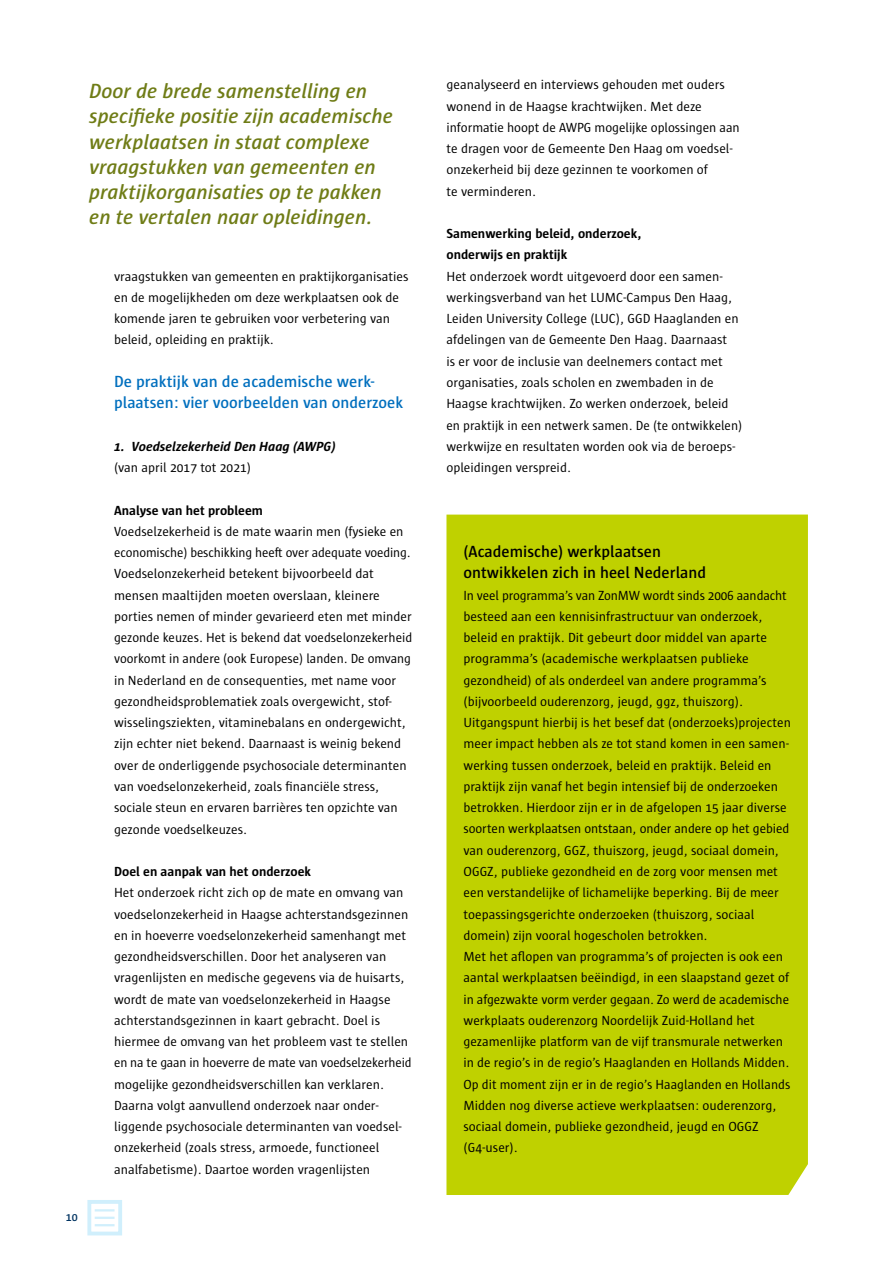
<style>
.page{position:relative;width:893px;height:1263px;background:#fff}
.page>*{position:absolute;margin:0;border:0;box-sizing:border-box;transform-origin:0 0}
.t1{font:italic 600 21px/25.2px "Sun";color:#6f7c16}
.H2_-_Tussenkop{font:600 16.5px/21.3px "Sun";color:#006fbe}
.H2_-_Tussenkop-2{font:600 16.5px/21.3px "Sun";color:#000}
.P_-_Broodtekst{font:13.5px/21.3px "Sun";color:#000}
.H3_-_Onder-tussenkop{font:700 13.5px/21.3px "Sun";color:#000}
.H3_-_Onder-tussenkop-2{font:italic 700 13.5px/21.3px "Sun";color:#000}
.t2{font:600 12px "Sun";color:#003361}
.s1{font-weight:400;font-style:normal}
</style>
<div class="page">
<div style="left:446px;top:514px;width:362px;height:681px;background:#bfd100"></div>
<div style="left:87px;top:1200px;width:35px;height:35px;border:4px solid #d0effc"></div>
<hr style="left:95px;top:1209px;width:20px;height:2px;background:#d0effc">
<hr style="left:95px;top:1217px;width:20px;height:2px;background:#d0effc">
<hr style="left:95px;top:1224px;width:20px;height:2px;background:#d0effc">
<h1 class="t1" style="left:89px;top:79px;width:305px">Door de brede samenstelling en specifieke positie zijn academische werkplaatsen in staat complexe vraagstukken van gemeenten en praktijkorganisaties op te pakken en te vertalen naar opleidingen.</h1>
<p class="t2" style="left:66px;top:1211px;width:13px">10</p>
<p class="P_-_Broodtekst" style="left:114px;top:266px;width:296px">vraagstukken van gemeenten en praktijkorganisaties en de mogelijkheden om deze werkplaatsen ook de komende jaren te gebruiken voor verbetering van beleid, opleiding en praktijk.</p>
<h2 class="H2_-_Tussenkop" style="left:114px;top:371px;width:290px">De praktijk van de academische werk&shy;plaatsen: vier voorbeelden van onderzoek</h2>
<h3 class="H3_-_Onder-tussenkop-2" style="left:114px;top:436px;width:223px">1. Voedselzekerheid Den Haag (AWPG) <span class="s1">(van april 2017 tot 2021)</span></h3>
<h3 class="H3_-_Onder-tussenkop" style="left:114px;top:499px;width:150px">Analyse van het probleem</h3>
<p class="P_-_Broodtekst" style="left:114px;top:521px;width:300px">Voedselzekerheid is de mate waarin men (fysieke en economische) beschikking heeft over adequate voeding.<br>Voedselonzekerheid betekent bijvoorbeeld dat mensen maaltijden moeten overslaan, kleinere porties nemen of minder gevarieerd eten met minder gezonde keuzes. Het is bekend dat voedselonzekerheid voorkomt in andere (ook Europese) landen. De omvang in Nederland en de consequenties, met name voor gezondheidsproblematiek zoals overgewicht, stof&shy;wisselingsziekten, vitaminebalans en ondergewicht, zijn echter niet bekend. Daarnaast is weinig bekend over de onderliggende psychosociale determinanten van voedselonzekerheid, zoals financiële stress, sociale steun en ervaren barrières ten opzichte van gezonde voedselkeuzes.</p>
<h3 class="H3_-_Onder-tussenkop" style="left:114px;top:861px;width:199px">Doel en aanpak van het onderzoek</h3>
<p class="P_-_Broodtekst" style="left:114px;top:882px;width:299px">Het onderzoek richt zich op de mate en omvang van voedselonzekerheid in Haagse achterstandsgezinnen en in hoeverre voedselonzekerheid samenhangt met gezondheidsverschillen. Door het analyseren van vragenlijsten en medische gegevens via de huisarts, wordt de mate van voedselonzekerheid in Haagse achterstandsgezinnen in kaart gebracht. Doel is hiermee de omvang van het probleem vast te stellen en na te gaan in hoeverre de mate van voedselzekerheid mogelijke gezondheidsverschillen kan verklaren.<br>Daarna volgt aanvullend onderzoek naar onder&shy;liggende psychosociale determinanten van voedsel&shy;onzekerheid (zoals stress, armoede, functioneel analfabetisme). Daartoe worden vragenlijsten</p>
<p class="P_-_Broodtekst" style="left:446px;top:74px;width:295px">geanalyseerd en interviews gehouden met ouders wonend in de Haagse krachtwijken. Met deze informatie hoopt de AWPG mogelijke oplossingen aan te dragen voor de Gemeente Den Haag om voedsel&shy;onzekerheid bij deze gezinnen te voorkomen of<br>te verminderen.</p>
<h3 class="H3_-_Onder-tussenkop" style="left:446px;top:223px;width:197px">Samenwerking beleid, onderzoek, onderwijs en praktijk</h3>
<p class="P_-_Broodtekst" style="left:446px;top:266px;width:297px">Het onderzoek wordt uitgevoerd door een samen&shy;werkingsverband van het LUMC-Campus Den Haag, Leiden University College (LUC), GGD Haaglanden en afdelingen van de Gemeente Den Haag. Daarnaast<br>is er voor de inclusie van deelnemers contact met organisaties, zoals scholen en zwembaden in de Haagse krachtwijken. Zo werken onderzoek, beleid en praktijk in een netwerk samen. De (te ontwikkelen) werkwijze en resultaten worden ook via de beroeps&shy;opleidingen verspreid.</p>
<h2 class="H2_-_Tussenkop-2" style="left:463px;top:541px;width:244px">(Academische) werkplaatsen ontwikkelen zich in heel Nederland</h2>
<p class="P_-_Broodtekst" style="left:463px;top:584px;width:329px">In veel programma’s van ZonMW wordt sinds 2006 aandacht besteed aan een kennisinfrastructuur van onderzoek, beleid en praktijk. Dit gebeurt door middel van aparte programma’s (academische werkplaatsen publieke gezondheid) of als onderdeel van andere programma’s (bijvoorbeeld ouderenzorg, jeugd, ggz, thuiszorg).<br>Uitgangspunt hierbij is het besef dat (onderzoeks)projecten meer impact hebben als ze tot stand komen in een samen&shy;werking tussen onderzoek, beleid en praktijk. Beleid en praktijk zijn vanaf het begin intensief bij de onderzoeken betrokken. Hierdoor zijn er in de afgelopen 15 jaar diverse soorten werkplaatsen ontstaan, onder andere op het gebied van ouderenzorg, GGZ, thuiszorg, jeugd, sociaal domein, OGGZ, publieke gezondheid en de zorg voor mensen met een verstandelijke of lichamelijke beperking. Bij de meer toepassingsgerichte onderzoeken (thuiszorg, sociaal domein) zijn vooral hogescholen betrokken.</p>
<p class="P_-_Broodtekst" style="left:463px;top:946px;width:328px">Met het aflopen van programma’s of projecten is ook een aantal werkplaatsen beëindigd, in een slaapstand gezet of in afgezwakte vorm verder gegaan. Zo werd de academische werkplaats ouderenzorg Noordelijk Zuid-Holland het gezamenlijke platform van de vijf transmurale netwerken in de regio’s in de regio’s Haaglanden en Hollands Midden.<br>Op dit moment zijn er in de regio’s Haaglanden en Hollands Midden nog diverse actieve werkplaatsen: ouderenzorg, sociaal domein, publieke gezondheid, jeugd en OGGZ (G4-user).</p>
</div>
